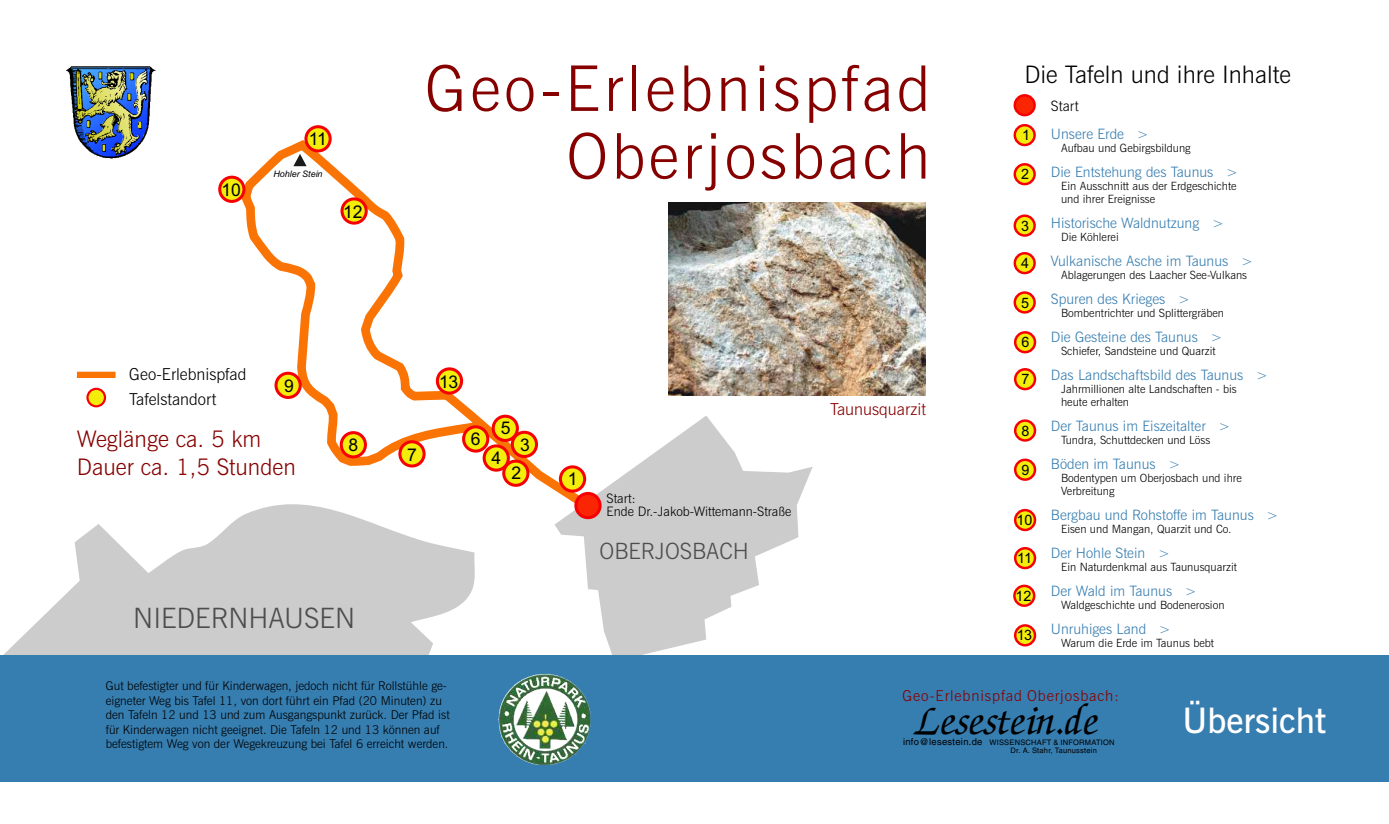
<style>
.page{position:relative;width:1389px;height:824px;background:#fff}
.page>*{position:absolute;margin:0;border:0;box-sizing:border-box;transform-origin:0 0}
.t1{font:300 62.82px/67.5px "News Gothic BT";letter-spacing:.06em;color:#870000;text-align:right}
.t2{font:italic 42.88px "Zurich Calligraphic";color:#000}
.t3{font:600 35px "News Gothic BT";color:#fff}
.t4{font:300 28px "News Gothic BT";color:#4d4d4d}
.t5{font:300 24.15px "News Gothic BT";color:#000}
.t6{font:300 22.75px/27.3px "News Gothic BT";color:#870000}
.t7{font:300 22.4px "News Gothic BT";color:#4d4d4d}
.t8{font:17.5px "Arial";letter-spacing:-.015em;color:#000}
.t9{font:300 16.45px/24.5px "News Gothic BT";color:#000}
.t10{font:300 16.45px "News Gothic BT";color:#870000}
.t11{font:300 14.88px "News Gothic BT";letter-spacing:.06em;color:#870000}
.t12{font:300 14.35px "News Gothic BT";color:#367db0}
.t13{font:14.35px "Arial";letter-spacing:-.015em;color:#000}
.t14{font:300 14.35px "News Gothic BT";color:#000}
.t15{font:300 12.95px/12.4px "News Gothic BT";color:#000}
.t16{font:300 12.08px/14.5px "News Gothic BT";color:#000}
.t17{font:300 11.38px/12.8px "News Gothic BT";color:#000}
.t18{font:9.45px "Switzerland Plain";letter-spacing:.03em;color:#000}
.t19{font:italic 8.92px "Arial";color:#000}
.t20{font:7.52px/8.4px "Switzerland Plain";letter-spacing:.03em;color:#000;text-align:center}
</style>
<div class="page">
<svg style="left:554px;top:416px;width:259px;height:239px;fill:#ccc"></svg>
<svg style="left:237px;top:140px;width:358px;height:375px"></svg>
<svg style="left:502px;top:459px;width:27px;height:28px"></svg>
<svg style="left:398px;top:440px;width:28px;height:27px"></svg>
<div style="left:340px;top:431px;width:27px;height:27px;background:#f2ed0a;border:3px solid #f70003;border-radius:50%"></div>
<svg style="left:274px;top:371px;width:28px;height:28px"></svg>
<div style="left:218px;top:176px;width:27px;height:27px;background:#f2ed0a;border:3px solid #f70003;border-radius:50%"></div>
<svg style="left:304px;top:125px;width:28px;height:27px"></svg>
<svg style="left:341px;top:197px;width:27px;height:28px"></svg>
<div style="left:436px;top:367px;width:27px;height:27px;background:#f2ed0a;border:3px solid #f70003;border-radius:50%"></div>
<div style="left:559px;top:465px;width:27px;height:27px;background:#f2ed0a;border:3px solid #f70003;border-radius:50%"></div>
<div style="left:574px;top:492px;width:28px;height:27px;background:#fa2603;border:3px solid #f70003;border-radius:50%"></div>
<div style="left:462px;top:425px;width:27px;height:27px;background:#f2ed0a;border:3px solid #f70003;border-radius:50%"></div>
<svg style="left:511px;top:430px;width:27px;height:28px"></svg>
<div style="left:483px;top:444px;width:27px;height:27px;background:#f2ed0a;border:3px solid #f70003;border-radius:50%"></div>
<svg style="left:492px;top:414px;width:27px;height:28px"></svg>
<svg style="left:3px;top:486px;width:474px;height:169px;fill:#ccc"></svg>
<div style="left:0;top:655px;width:1389px;height:126px;background:#367db0"></div>
<div style="left:77px;top:371px;width:39px;height:7px;background:#fa7305"></div>
<svg style="left:86px;top:387px;width:20px;height:20px"></svg>
<svg style="left:1014px;top:124px;width:22px;height:22px"></svg>
<svg style="left:1014px;top:163px;width:22px;height:22px"></svg>
<svg style="left:1014px;top:94px;width:22px;height:22px"></svg>
<svg style="left:1014px;top:331px;width:22px;height:22px"></svg>
<svg style="left:1014px;top:368px;width:22px;height:22px"></svg>
<svg style="left:1014px;top:419px;width:22px;height:22px"></svg>
<svg style="left:1014px;top:458px;width:22px;height:23px"></svg>
<svg style="left:1014px;top:509px;width:22px;height:22px"></svg>
<svg style="left:1014px;top:547px;width:22px;height:22px"></svg>
<svg style="left:1013px;top:584px;width:22px;height:23px"></svg>
<svg style="left:1014px;top:624px;width:22px;height:22px"></svg>
<svg style="left:1014px;top:214px;width:22px;height:23px"></svg>
<svg style="left:1014px;top:252px;width:22px;height:22px"></svg>
<svg style="left:1014px;top:291px;width:22px;height:22px"></svg>
<svg style="left:293px;top:154px;width:14px;height:12px"></svg>
<img style="left:669px;top:202px;width:257px;height:193px">
<img style="left:498px;top:674px;width:93px;height:91px">
<img style="left:66px;top:66px;width:90px;height:92px">
<h3 class="t8" style="left:221px;top:183px;width:21px">10</h3>
<h3 class="t8" style="left:309px;top:132px;width:20px">11</h3>
<p class="t19" style="left:273px;top:170px;width:51px">Hohler Stein</p>
<h3 class="t8" style="left:343px;top:205px;width:21px">12</h3>
<h1 class="t1" style="left:425px;top:61px;width:507px">Geo-Erlebnispfad<br>Oberjosbach</h1>
<h3 class="t9" style="left:129px;top:364px;width:119px">Geo-Erlebnispfad<br>Tafelstandort</h3>
<h3 class="t6" style="left:77px;top:428px;width:220px">Weglänge ca. 5 km<br>Dauer ca. 1,5 Stunden</h3>
<h3 class="t8" style="left:284px;top:379px;width:11px">9</h3>
<h3 class="t8" style="left:348px;top:438px;width:11px">8</h3>
<h3 class="t4" style="left:133px;top:607px;width:223px">NIEDERNHAUSEN</h3>
<h3 class="t8" style="left:407px;top:448px;width:11px">7</h3>
<h3 class="t8" style="left:439px;top:375px;width:21px">13</h3>
<h3 class="t8" style="left:471px;top:432px;width:11px">6</h3>
<h3 class="t8" style="left:501px;top:421px;width:11px">5</h3>
<h3 class="t8" style="left:491px;top:451px;width:11px">4</h3>
<h3 class="t8" style="left:520px;top:437px;width:11px">3</h3>
<h3 class="t8" style="left:511px;top:466px;width:11px">2</h3>
<h3 class="t8" style="left:568px;top:472px;width:11px">1</h3>
<p class="t15" style="left:607px;top:494px;width:186px">Start:<br>Ende Dr.-Jakob-Wittemann-Straße</p>
<h3 class="t7" style="left:600px;top:542px;width:151px">OBERJOSBACH</h3>
<h3 class="t10" style="left:830px;top:402px;width:97px">Taunusquarzit</h3>
<h3 class="t5" style="left:1024px;top:64px;width:268px">Die Tafeln und ihre Inhalte</h3>
<p class="t13" style="left:1022px;top:130px;width:9px">1</p>
<p class="t13" style="left:1021px;top:169px;width:9px">2</p>
<p class="t13" style="left:1021px;top:220px;width:9px">3</p>
<p class="t13" style="left:1021px;top:258px;width:9px">4</p>
<p class="t13" style="left:1021px;top:297px;width:9px">5</p>
<p class="t13" style="left:1022px;top:337px;width:9px">6</p>
<p class="t13" style="left:1021px;top:374px;width:9px">7</p>
<p class="t13" style="left:1022px;top:425px;width:9px">8</p>
<p class="t13" style="left:1022px;top:464px;width:9px">9</p>
<p class="t13" style="left:1017px;top:515px;width:17px">10</p>
<p class="t13" style="left:1017px;top:552px;width:16px">11</p>
<p class="t13" style="left:1016px;top:590px;width:17px">12</p>
<p class="t13" style="left:1017px;top:630px;width:17px">13</p>
<p class="t14" style="left:1051px;top:100px;width:29px">Start</p>
<p class="t12" style="left:1051px;top:128px;width:99px">Unsere Erde &gt;</p>
<p class="t17" style="left:1061px;top:142px;width:131px">Aufbau und Gebirgsbildung</p>
<p class="t12" style="left:1051px;top:166px;width:189px">Die Entstehung des Taunus &gt;</p>
<p class="t17" style="left:1061px;top:180px;width:177px">Ein Ausschnitt aus der Erdgeschichte und ihrer Ereignisse</p>
<p class="t12" style="left:1051px;top:217px;width:174px">Historische Waldnutzung &gt;</p>
<p class="t17" style="left:1061px;top:231px;width:59px">Die Köhlerei</p>
<p class="t12" style="left:1051px;top:255px;width:204px">Vulkanische Asche im Taunus &gt;</p>
<p class="t17" style="left:1061px;top:269px;width:188px">Ablagerungen des Laacher See-Vulkans</p>
<p class="t12" style="left:1051px;top:293px;width:141px">Spuren des Krieges &gt;</p>
<p class="t17" style="left:1061px;top:307px;width:165px">Bombentrichter und Splittergräben</p>
<p class="t12" style="left:1051px;top:331px;width:173px">Die Gesteine des Taunus &gt;</p>
<p class="t17" style="left:1061px;top:345px;width:156px">Schiefer, Sandsteine und Quarzit</p>
<p class="t12" style="left:1051px;top:369px;width:218px">Das Landschaftsbild des Taunus &gt;</p>
<p class="t17" style="left:1061px;top:383px;width:177px">Jahrmillionen alte Landschaften - bis heute erhalten</p>
<p class="t12" style="left:1051px;top:420px;width:181px">Der Taunus im Eiszeitalter &gt;</p>
<p class="t17" style="left:1061px;top:434px;width:151px">Tundra, Schuttdecken und Löss</p>
<p class="t12" style="left:1051px;top:458px;width:131px">Böden im Taunus &gt;</p>
<p class="t17" style="left:1061px;top:472px;width:182px">Bodentypen um Oberjosbach und ihre<br>Verbreitung</p>
<p class="t12" style="left:1051px;top:509px;width:229px">Bergbau und Rohstoffe im Taunus &gt;</p>
<p class="t17" style="left:1061px;top:523px;width:172px">Eisen und Mangan, Quarzit und Co.</p>
<p class="t12" style="left:1051px;top:547px;width:121px">Der Hohle Stein &gt;</p>
<p class="t17" style="left:1061px;top:561px;width:177px">Ein Naturdenkmal aus Taunusquarzit</p>
<p class="t12" style="left:1051px;top:585px;width:147px">Der Wald im Taunus &gt;</p>
<p class="t17" style="left:1061px;top:599px;width:165px">Waldgeschichte und Bodenerosion</p>
<p class="t12" style="left:1051px;top:623px;width:121px">Unruhiges Land &gt;</p>
<p class="t17" style="left:1061px;top:637px;width:154px">Warum die Erde im Taunus bebt</p>
<p class="t16" style="left:106px;top:680px;width:345px">Gut befestigter und für Kinderwagen, jedoch nicht für Rollstühle ge&shy;eigneter Weg bis Tafel 11, von dort führt ein Pfad (20 Minuten) zu den Tafeln 12 und 13 und zum Ausgangspunkt zurück. Der Pfad ist für Kinderwagen nicht geeignet. Die Tafeln 12 und 13 können auf befestigtem Weg von der Wegekreuzung bei Tafel 6 erreicht werden.</p>
<h3 class="t11" style="left:902px;top:689px;width:218px">Geo-Erlebnispfad Oberjosbach:</h3>
<h2 class="t2" style="left:917px;top:703px;width:184px">Lesestein.de</h2>
<p class="t20" style="left:989px;top:738px;width:127px">WISSENSCHAFT &amp; INFORMATION<br>Dr. A. Stahr, Taunusstein</p>
<p class="t18" style="left:903px;top:737px;width:81px">info@lesestein.de</p>
<h3 class="t3" style="left:1183px;top:705px;width:145px">Übersicht</h3>
</div>
